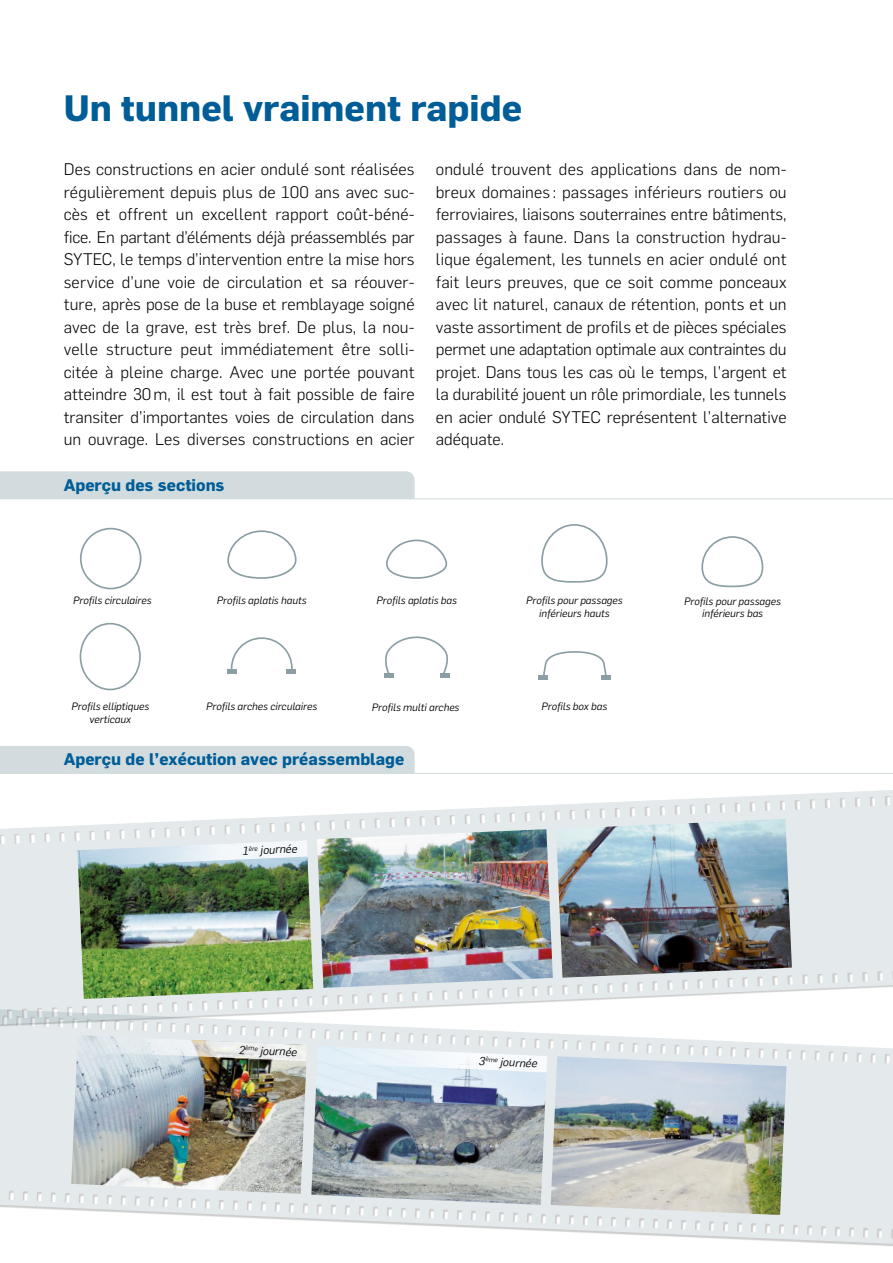
<style>
.page{position:relative;width:893px;height:1263px;background:#fff}
.page>*{position:absolute;margin:0;border:0;box-sizing:border-box;transform-origin:0 0}
.Headline_28pt_bold_b{font:700 36px "Flama";color:#005d97}
.Lead_11pt_bold{font:300 16.5px/22.5px "Flama";color:#000;text-align:justify}
.Register_11pt_bold_b{font:700 16.5px "Flama";color:#005d97}
.Legende_7pt_kursiv_o{font:italic 11.55px "Flama";color:#000}
.Tabelle_linksbündig{font:italic 10.5px/12.6px "Flama";color:#000;text-align:center}
.Legende_7pt_kursiv{font:italic 10.5px "Flama";color:#000}
</style>
<div class="page">
<svg style="left:0;top:790px;width:893px;height:215px;fill:#e4eaeb"></svg>
<svg style="left:0;top:1005px;width:893px;height:240px;fill:#e4eaeb"></svg>
<img style="left:77px;top:840px;width:236px;height:159px">
<img style="left:317px;top:829px;width:236px;height:159px">
<img style="left:556px;top:819px;width:236px;height:159px">
<img style="left:71px;top:1035px;width:236px;height:159px">
<img style="left:311px;top:1046px;width:236px;height:159px">
<img style="left:551px;top:1056px;width:236px;height:159px">
<svg style="left:80px;top:527px;width:62px;height:63px"></svg>
<svg style="left:386px;top:539px;width:62px;height:40px"></svg>
<svg style="left:541px;top:524px;width:67px;height:59px"></svg>
<svg style="left:79px;top:623px;width:62px;height:68px"></svg>
<svg style="left:230px;top:637px;width:63px;height:32px"></svg>
<div style="left:227px;top:669px;width:10px;height:5px;background:#8b9ea4"></div>
<div style="left:286px;top:669px;width:10px;height:5px;background:#8b9ea4"></div>
<svg style="left:543px;top:652px;width:64px;height:23px"></svg>
<div style="left:538px;top:675px;width:10px;height:5px;background:#8b9ea4"></div>
<div style="left:601px;top:675px;width:10px;height:5px;background:#8b9ea4"></div>
<svg style="left:227px;top:530px;width:70px;height:49px"></svg>
<svg style="left:385px;top:636px;width:63px;height:37px"></svg>
<div style="left:384px;top:673px;width:10px;height:5px;background:#8b9ea4"></div>
<div style="left:440px;top:673px;width:10px;height:5px;background:#8b9ea4"></div>
<svg style="left:701px;top:536px;width:63px;height:51px"></svg>
<div style="left:0;top:471px;width:415px;height:27px;background:#d2dcdf"></div>
<hr style="left:0;top:498px;width:893px;height:1px;background:#d2dcdf">
<div style="left:0;top:746px;width:415px;height:27px;background:#d2dcdf"></div>
<hr style="left:0;top:773px;width:893px;height:1px;background:#d2dcdf">
<svg style="left:77px;top:1035px;width:230px;height:26px"></svg>
<svg style="left:317px;top:1046px;width:230px;height:26px"></svg>
<svg style="left:77px;top:840px;width:231px;height:27px"></svg>
<p class="Headline_28pt_bold_b" style="left:64px;top:86px;width:460px">Un tunnel vraiment rapide</p>
<p class="Lead_11pt_bold" style="left:64px;top:158px;width:352px">Des constructions en acier ondulé sont réalisées régulièrement depuis plus de 100 ans avec suc&shy;cès et offrent un excellent rapport coût-béné&shy;fice. En partant d’éléments déjà préassemblés par SYTEC, le temps d’intervention entre la mise hors service d’une voie de circulation et sa réouver&shy;ture, après pose de la buse et remblayage soigné avec de la grave, est très bref. De plus, la nou&shy;velle structure peut immédiatement être solli&shy;citée à pleine charge. Avec une portée pouvant atteindre 30m, il est tout à fait possible de faire transiter d’importantes voies de circulation dans un ouvrage. Les diverses constructions en acier</p>
<p class="Lead_11pt_bold" style="left:436px;top:158px;width:352px">ondulé trouvent des applications dans de nom&shy;breux domaines : passages inférieurs routiers ou ferroviaires, liaisons souterraines entre bâtiments, passages à faune. Dans la construction hydrau&shy;lique également, les tunnels en acier ondulé ont fait leurs preuves, que ce soit comme ponceaux avec lit naturel, canaux de rétention, ponts et un vaste assortiment de profils et de pièces spéciales permet une adaptation optimale aux contraintes du projet. Dans tous les cas où le temps, l’argent et la durabilité jouent un rôle primordiale, les tunnels en acier ondulé SYTEC représentent l’alternative adéquate.</p>
<p class="Register_11pt_bold_b" style="left:64px;top:475px;width:162px">Aperçu des sections</p>
<p class="Legende_7pt_kursiv" style="left:73px;top:594px;width:80px">Profils circulaires</p>
<p class="Tabelle_linksbündig" style="left:217px;top:594px;width:91px">Profils aplatis hauts</p>
<p class="Tabelle_linksbündig" style="left:377px;top:594px;width:82px">Profils aplatis bas</p>
<p class="Tabelle_linksbündig" style="left:526px;top:594px;width:98px">Profils pour passages inférieurs hauts</p>
<p class="Tabelle_linksbündig" style="left:684px;top:595px;width:98px">Profils pour passages inférieurs bas</p>
<p class="Tabelle_linksbündig" style="left:71px;top:700px;width:79px">Profils elliptiques verticaux</p>
<p class="Tabelle_linksbündig" style="left:206px;top:700px;width:113px">Profils arches circulaires</p>
<p class="Tabelle_linksbündig" style="left:372px;top:700px;width:89px">Profils multi arches</p>
<p class="Tabelle_linksbündig" style="left:541px;top:700px;width:67px">Profils box bas</p>
<p class="Register_11pt_bold_b" style="left:64px;top:749px;width:342px">Aperçu de l’exécution avec préassemblage</p>
<p class="Legende_7pt_kursiv_o" style="left:242px;top:844px;width:56px;rotate:-2deg">1<sup>ère</sup> journée</p>
<p class="Legende_7pt_kursiv_o" style="left:239px;top:1043px;width:60px;rotate:2deg">2<sup>ème</sup> journée</p>
<p class="Legende_7pt_kursiv_o" style="left:479px;top:1054px;width:60px;rotate:2deg">3<sup>ème</sup> journée</p>
</div>
